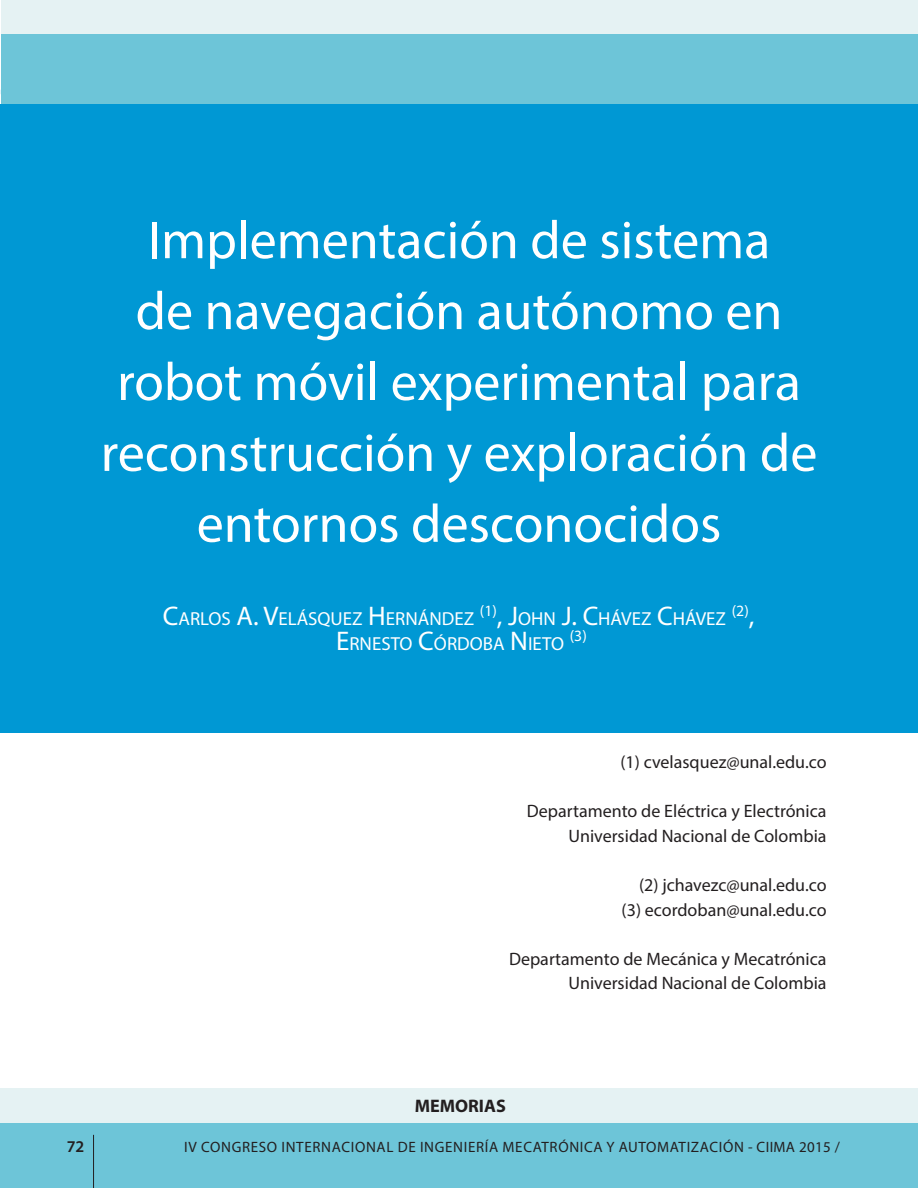
<style>
.page{position:relative;width:918px;height:1188px;background:#fff}
.page>*{position:absolute;margin:0;border:0;box-sizing:border-box;transform-origin:0 0}
.t1{font:54px/70.9px "Myriad Pro";color:#fff;text-align:center}
.t2{font:18.9px "Myriad Pro";color:#fff}
.t3{font:700 18.15px "Myriad Pro";color:#231f20}
.t4{font:18px/24.6px "Myriad Pro";color:#231f20;text-align:right}
.t5{font:600 16.5px "Myriad Pro";color:#231f20}
.t6{font:15.75px "Myriad Pro";color:#fff}
.t7{font:15px "Myriad Pro";letter-spacing:.045em;color:#231f20}
.s1{font-size:27px}
</style>
<div class="page">
<div style="left:1px;top:1095px;width:917px;height:93px;background:#6dc5d8"></div>
<hr style="left:93px;top:1135px;width:1px;height:53px;background:#231f20">
<div style="left:0;top:1088px;width:918px;height:35px;background:#e5f2f3"></div>
<div style="left:1px;top:104px;width:917px;height:629px;background:#0098d4"></div>
<div style="left:1px;top:0;width:917px;height:35px;background:#e5f2f3"></div>
<div style="left:1px;top:35px;width:917px;height:69px;background:#6dc5d8"></div>
<h1 class="t1" style="left:101px;top:204px;width:718px">Implementación de sistema<br>de navegación autónomo en robot móvil experimental para reconstrucción y exploración de entornos desconocidos</h1>
<p class="t2" style="left:163px;top:607px;width:565px"><span class="s1">C</span>ARLOS <span class="s1">A. V</span>ELÁSQUEZ <span class="s1">H</span>ERNÁNDEZ <sup>(1)</sup><span class="s1">, J</span>OHN <span class="s1">J. C</span>HÁVEZ <span class="s1">C</span>HÁVEZ</p>
<p class="t6" style="left:732px;top:601px;width:24px">(2)<span class="s1">,</span></p>
<p class="t2" style="left:336px;top:632px;width:229px"><span class="s1">E</span>RNESTO <span class="s1">C</span>ÓRDOBA <span class="s1">N</span> IETO</p>
<p class="t6" style="left:570px;top:626px;width:19px">(3)</p>
<p class="t4" style="left:620px;top:749px;width:208px">(1) cvelasquez@unal.edu.co</p>
<p class="t4" style="left:527px;top:799px;width:301px">Departamento de Eléctrica y Electrónica<br>Universidad Nacional de Colombia</p>
<p class="t4" style="left:622px;top:872px;width:206px">(2) jchavezc@unal.edu.co (3) ecordoban@unal.edu.co</p>
<p class="t4" style="left:509px;top:946px;width:319px">Departamento de Mecánica y Mecatrónica<br>Universidad Nacional de Colombia</p>
<p class="t3" style="left:415px;top:1094px;width:93px">MEMORIAS</p>
<p class="t5" style="left:67px;top:1136px;width:19px">72</p>
<p class="t7" style="left:184px;top:1138px;width:657px">IV CONGRESO INTERNACIONAL DE INGENIERÍA MECATRÓNICA Y AUTOMATIZACIÓN - CIIMA 2015 /</p>
</div>
